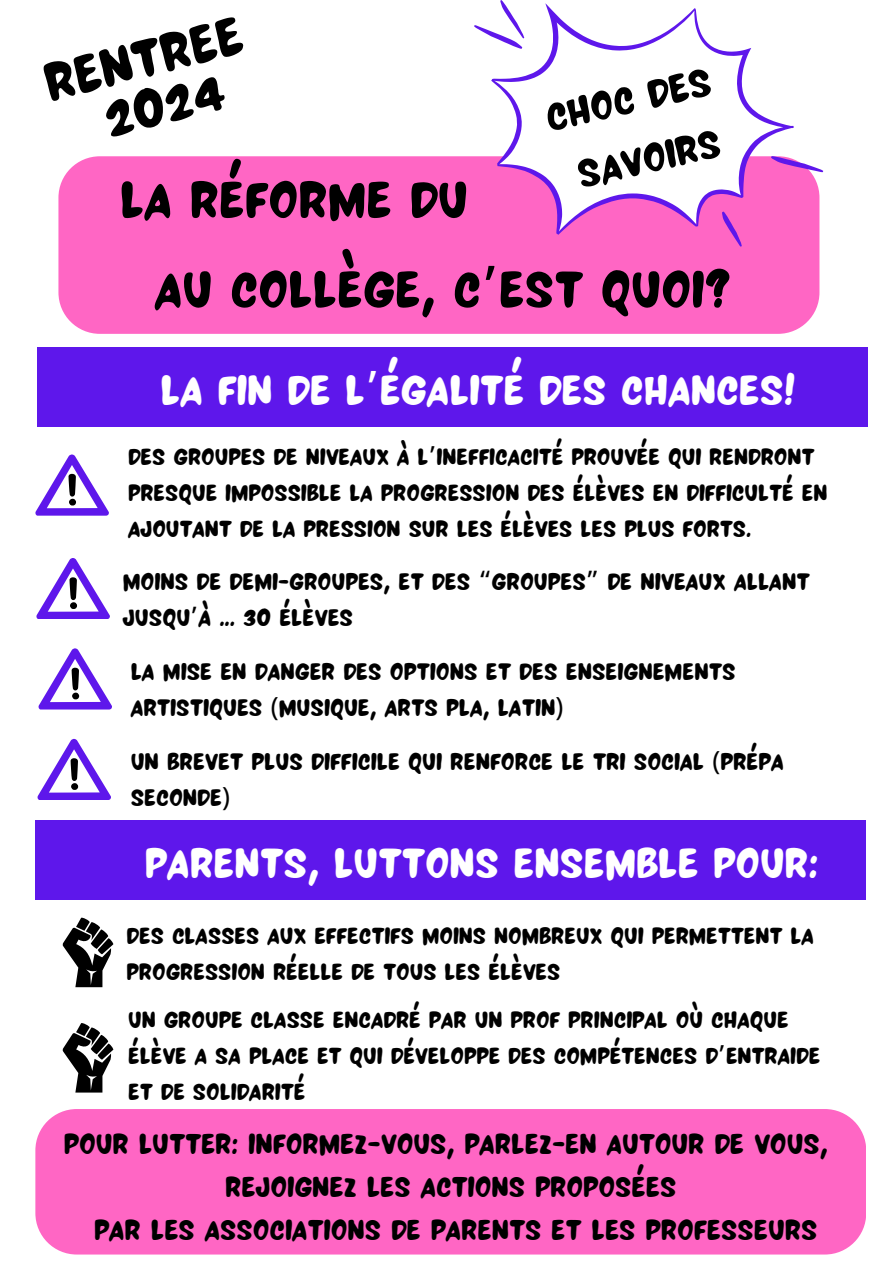
<style>
.page{position:relative;width:894px;height:1264px;background:#fff}
.page>*{position:absolute;margin:0;border:0;box-sizing:border-box;transform-origin:0 0}
.t1{font:59.4px/49.5px "NF La Lou Regular";color:#000;text-align:center}
.t2{font:57.3px "NF La Lou Regular";color:#000}
.t3{font:46.65px "NF La Lou Regular";color:#fff}
.t4{font:44.55px/62.1px "NF La Lou Regular";color:#000;text-align:center}
.t5{font:31.8px "NF La Lou Regular";color:#000}
.t6{font:26.4px/36px "NF La Lou Regular";color:#000}
.t7{font:25.8px/36px "NF La Lou Regular";color:#000}
.s1{font-family:"Noto Sans Gurmukhi"}
.s2{font-family:"Noto Sans"}
</style>
<div class="page">
<div style="left:58px;top:156px;width:761px;height:178px;background:#ff66c4;border-radius:41px"></div>
<svg style="left:491px;top:3px;width:302px;height:232px"></svg>
<svg style="left:474px;top:0;width:50px;height:49px"></svg>
<svg style="left:770px;top:156px;width:53px;height:16px"></svg>
<svg style="left:721px;top:211px;width:20px;height:35px"></svg>
<div style="left:37px;top:347px;width:830px;height:79px;background:#5e17eb"></div>
<div style="left:35px;top:820px;width:831px;height:79px;background:#5e17eb"></div>
<svg style="left:62px;top:917px;width:52px;height:70px"></svg>
<svg style="left:62px;top:1023px;width:52px;height:69px"></svg>
<div style="left:35px;top:1108px;width:830px;height:146px;background:#ff66c4;border-radius:41px"></div>
<svg style="left:35px;top:454px;width:74px;height:61px"></svg>
<svg style="left:36px;top:558px;width:74px;height:60px"></svg>
<svg style="left:38px;top:648px;width:74px;height:61px"></svg>
<svg style="left:37px;top:738px;width:74px;height:61px"></svg>
<h3 class="t1" style="left:38px;top:54px;width:204px;rotate:-14deg">RENTREE<br>2024</h3>
<p class="t2" style="left:120px;top:150px;width:349px">LA RÉFORME DU</p>
<p class="t4" style="left:538px;top:84px;width:170px;rotate:-13deg">CHOC DES<br>SAVOIRS</p>
<h1 class="t2" style="left:155px;top:240px;width:577px">AU COLLÈGE, C<span class="s1">’</span>EST QUOI?</h1>
<h2 class="t3" style="left:160px;top:349px;width:636px">LA FIN DE L<span class="s1">’</span>ÉGALITÉ DES CHANCES!</h2>
<h3 class="t7" style="left:128px;top:437px;width:700px">DES GROUPES DE NIVEAUX À L<span class="s1">’</span>INEFFICACITÉ PROUVÉE QUI RENDRONT<br>PRESQUE IMPOSSIBLE LA PROGRESSION DES ÉLÈVES EN DIFFICULTÉ EN<br>AJOUTANT DE LA PRESSION SUR LES ÉLÈVES LES PLUS FORTS.</h3>
<p class="t6" style="left:123px;top:561px;width:688px">MOINS DE DEMI-GROUPES, ET DES <span class="s1">“</span>GROUPES<span class="s1">”</span> DE NIVEAUX ALLANT<br>JUSQU<span class="s1">’</span>À ... 30 ÉLÈVES</p>
<p class="t6" style="left:131px;top:651px;width:606px">LA MISE EN DANGER DES OPTIONS ET DES ENSEIGNEMENTS<br>ARTISTIQUES <span class="s2">(</span>MUSIQUE, ARTS PLA, LATIN<span class="s2">)</span></p>
<p class="t6" style="left:131px;top:741px;width:654px">UN BREVET PLUS DIFFICILE QUI RENFORCE LE TRI SOCIAL <span class="s2">(</span>PRÉPA<br>SECONDE<span class="s2">)</span></p>
<h2 class="t3" style="left:145px;top:822px;width:674px">PARENTS, LUTTONS ENSEMBLE POUR:</h2>
<p class="t7" style="left:126px;top:915px;width:688px">DES CLASSES AUX EFFECTIFS MOINS NOMBREUX QUI PERMETTENT LA<br>PROGRESSION RÉELLE DE TOUS LES ÉLÈVES</p>
<p class="t7" style="left:128px;top:999px;width:693px">UN GROUPE CLASSE ENCADRÉ PAR UN PROF PRINCIPAL OÙ CHAQUE<br>ÉLÈVE A SA PLACE ET QUI DÉVELOPPE DES COMPÉTENCES D<span class="s1">’</span>ENTRAIDE<br>ET DE SOLIDARITÉ</p>
<p class="t5" style="left:64px;top:1116px;width:765px">POUR LUTTER: INFORMEZ-VOUS, PARLEZ-EN AUTOUR DE VOUS,</p>
<p class="t5" style="left:225px;top:1159px;width:452px">REJOIGNEZ LES ACTIONS PROPOSÉES</p>
<p class="t5" style="left:94px;top:1202px;width:724px">PAR LES ASSOCIATIONS DE PARENTS ET LES PROFESSEURS</p>
</div>
